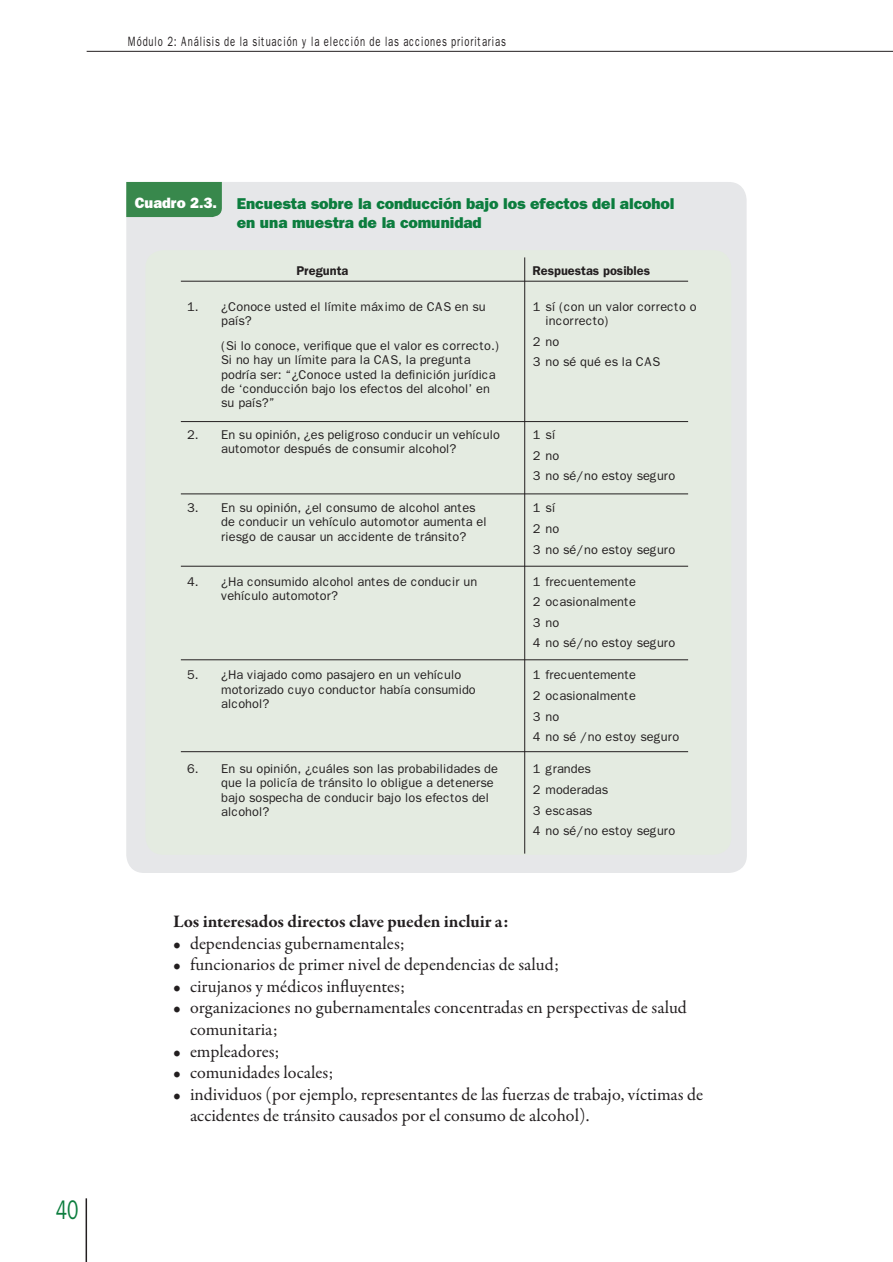
<style>
.page{position:relative;width:893px;height:1262px;background:#fff}
.page>*{position:absolute;margin:0;border:0;box-sizing:border-box;transform-origin:0 0}
.t1{font:27px "Franklin Gothic";color:#0c7d3e;scale:.7 1}
.t2{font:18px/21.6px "Garamond Premr Pro";color:#231f20}
.t3{font:700 18px "Garamond Premr Pro";letter-spacing:-.01em;color:#231f20}
.t4{font:800 15.75px/18.9px "Franklin Gothic";letter-spacing:-.005em;color:#0c7d3e}
.t5{font:800 15px "Franklin Gothic";letter-spacing:-.005em;color:#fff}
.t6{font:13.5px "Franklin Gothic";letter-spacing:.085em;color:#231f20;scale:.7 1}
.t7{font:12.75px/14.2px "Franklin Gothic";color:#231f20}
.t8{font:600 12.75px "Franklin Gothic";color:#231f20}
</style>
<div class="page">
<hr style="left:87px;top:51px;width:806px;height:1px;background:#231f20">
<hr style="left:86px;top:1198px;width:1px;height:63px;background:#231f20">
<div style="left:126px;top:182px;width:621px;height:691px;background:#e6e7e9;border-radius:18px"></div>
<div style="left:145px;top:250px;width:586px;height:604px;background:#e4ebe1;border-radius:18px"></div>
<div style="left:126px;top:182px;width:96px;height:35px;background:#38884c"></div>
<hr style="left:524px;top:257px;width:1px;height:596px;background:#231f20">
<hr style="left:181px;top:421px;width:507px;height:1px;background:#231f20">
<hr style="left:181px;top:281px;width:507px;height:1px;background:#231f20">
<hr style="left:181px;top:493px;width:507px;height:1px;background:#231f20">
<hr style="left:181px;top:566px;width:507px;height:1px;background:#231f20">
<hr style="left:181px;top:659px;width:507px;height:1px;background:#231f20">
<hr style="left:181px;top:751px;width:507px;height:1px;background:#231f20">
<p class="t6" style="left:128px;top:34px;width:541px">Módulo 2: Análisis de la situación y la elección de las acciones prioritarias</p>
<h1 class="t1" style="left:56px;top:1194px;width:34px">40</h1>
<p class="t5" style="left:135px;top:194px;width:84px">Cuadro 2.3.</p>
<p class="t4" style="left:237px;top:194px;width:439px">Encuesta sobre la conducción bajo los efectos del alcohol en una muestra de la comunidad</p>
<p class="t8" style="left:296px;top:263px;width:53px">Pregunta</p>
<p class="t8" style="left:532px;top:263px;width:119px">Respuestas posibles</p>
<p class="t7" style="left:221px;top:299px;width:266px;text-indent:-34px">1. ¿Conoce usted el límite máximo de CAS en su país?</p>
<p class="t7" style="left:221px;top:339px;width:280px">(Si lo conoce, verifique que el valor es correcto.)<br>Si no hay un límite para la CAS, la pregunta podría ser: “¿Conoce usted la definición jurídica de ‘conducción bajo los efectos del alcohol’ en su país?”</p>
<p class="t7" style="left:221px;top:427px;width:280px;text-indent:-34px">2. En su opinión, ¿es peligroso conducir un vehículo automotor después de consumir alcohol?</p>
<p class="t7" style="left:221px;top:501px;width:267px;text-indent:-34px">3. En su opinión, ¿el consumo de alcohol antes de conducir un vehículo automotor aumenta el riesgo de causar un accidente de tránsito?</p>
<p class="t7" style="left:221px;top:574px;width:258px;text-indent:-34px">4. ¿Ha consumido alcohol antes de conducir un vehículo automotor?</p>
<p class="t7" style="left:221px;top:668px;width:256px;text-indent:-34px">5. ¿Ha viajado como pasajero en un vehículo motorizado cuyo conductor había consumido alcohol?</p>
<p class="t7" style="left:221px;top:761px;width:278px;text-indent:-34px">6. En su opinión, ¿cuáles son las probabilidades de que la policía de tránsito lo obligue a detenerse bajo sospecha de conducir bajo los efectos del alcohol?</p>
<p class="t7" style="left:545px;top:299px;width:152px;text-indent:-13px">1 sí (con un valor correcto o incorrecto)</p>
<p class="t7" style="left:533px;top:331px;width:129px;line-height:20.7px">2 no<br>3 no sé qué es la CAS</p>
<p class="t7" style="left:533px;top:424px;width:144px;line-height:20.7px">1 sí<br>2 no<br>3 no sé/no estoy seguro</p>
<p class="t7" style="left:533px;top:498px;width:144px;line-height:20.7px">1 sí<br>2 no<br>3 no sé/no estoy seguro</p>
<p class="t7" style="left:533px;top:571px;width:144px;line-height:20.7px">1 frecuentemente<br>2 ocasionalmente<br>3 no<br>4 no sé/no estoy seguro</p>
<p class="t7" style="left:533px;top:665px;width:148px;line-height:20.7px">1 frecuentemente<br>2 ocasionalmente<br>3 no<br>4 no sé /no estoy seguro</p>
<p class="t7" style="left:533px;top:758px;width:144px;line-height:20.7px">1 grandes<br>2 moderadas<br>3 escasas<br>4 no sé/no estoy seguro</p>
<h2 class="t3" style="left:173px;top:910px;width:337px">Los interesados directos clave pueden incluir a:</h2>
<h2 class="t2" style="left:173px;top:932px;width:233px">• dependencias gubernamentales;</h2>
<h2 class="t2" style="left:173px;top:954px;width:387px">• funcionarios de primer nivel de dependencias de salud;</h2>
<h2 class="t2" style="left:173px;top:975px;width:233px">• cirujanos y médicos influyentes;</h2>
<h2 class="t2" style="left:190px;top:997px;width:498px;text-indent:-17px">• organizaciones no gubernamentales concentradas en perspectivas de salud comunitaria;</h2>
<h2 class="t2" style="left:173px;top:1040px;width:108px">• empleadores;</h2>
<h2 class="t2" style="left:173px;top:1062px;width:162px">• comunidades locales;</h2>
<h2 class="t2" style="left:190px;top:1083px;width:515px;text-indent:-17px">• individuos (por ejemplo, representantes de las fuerzas de trabajo, víctimas de accidentes de tránsito causados por el consumo de alcohol).</h2>
</div>
